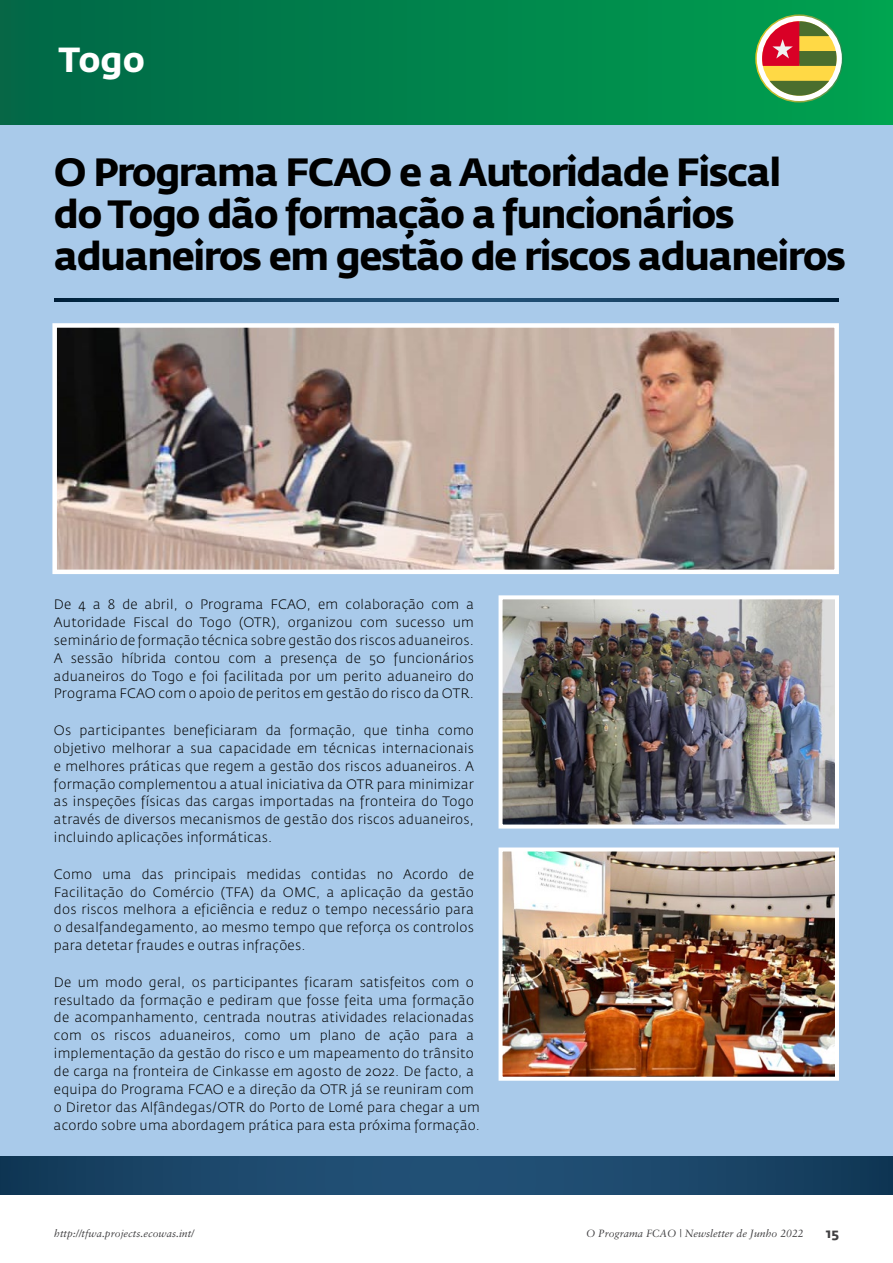
<style>
.page{position:relative;width:893px;height:1263px;background:#fff}
.page>*{position:absolute;margin:0;border:0;box-sizing:border-box;transform-origin:0 0}
.t1{font:700 39px/42px "Fedra Sans Std";letter-spacing:-.04em;color:#000}
.t2{font:700 34.5px "Fedra Sans Std";color:#fff}
.t3{font:300 13.5px/18px "Fedra Sans Std";letter-spacing:.02em;color:#000;text-align:justify}
.t4{font:700 13.5px "Fedra Sans Std";color:#414042}
.t5{font:italic 10.5px "Sabon LT Std";color:#414042}
</style>
<div class="page">
<div style="left:0;top:0;width:893px;height:125px;background:linear-gradient(to right,#006647,#00a250)"></div>
<div style="left:0;top:125px;width:893px;height:1070px;background:#a9caea"></div>
<svg style="left:54px;top:298px;width:785px;height:4px;background:#153f60"></svg>
<svg style="left:0;top:1157px;width:893px;height:38px;background:#1b4669"></svg>
<img style="left:504px;top:600px;width:330px;height:223px">
<div style="left:499px;top:595px;width:340px;height:233px;border:4px solid #fff"></div>
<img style="left:504px;top:852px;width:330px;height:224px">
<div style="left:499px;top:847px;width:340px;height:234px;border:4px solid #fff"></div>
<img style="left:57px;top:328px;width:777px;height:241px">
<div style="left:52px;top:323px;width:787px;height:251px;border:4px solid #fff"></div>
<svg style="left:756px;top:15px;width:87px;height:87px"></svg>
<div style="left:755px;top:14px;width:88px;height:89px;border:2px solid #fff;border-radius:50%"></div>
<div style="left:762px;top:21px;width:75px;height:75px;background:#ffd945;border-radius:50%"></div>
<svg style="left:769px;top:81px;width:60px;height:15px"></svg>
<svg style="left:762px;top:21px;width:75px;height:45px"></svg>
<h2 class="t2" style="left:58px;top:38px;width:88px">Togo</h2>
<h1 class="t1" style="left:54px;top:151px;width:794px">O Programa FCAO e a Autoridade Fiscal<br>do Togo dão formação a funcionários aduaneiros em gestão de riscos aduaneiros</h1>
<p class="t3" style="left:54px;top:595px;width:422px">De 4 a 8 de abril, o Programa FCAO, em colaboração com a Autoridade Fiscal do Togo (OTR), organizou com sucesso um seminário de formação técnica sobre gestão dos riscos aduaneiros.<br>A sessão híbrida contou com a presença de 50 funcionários aduaneiros do Togo e foi facilitada por um perito aduaneiro do Programa FCAO com o apoio de peritos em gestão do risco da OTR.</p>
<p class="t3" style="left:54px;top:721px;width:422px">Os participantes beneficiaram da formação, que tinha como objetivo melhorar a sua capacidade em técnicas internacionais e melhores práticas que regem a gestão dos riscos aduaneiros. A formação complementou a atual iniciativa da OTR para minimizar as inspeções físicas das cargas importadas na fronteira do Togo através de diversos mecanismos de gestão dos riscos aduaneiros, incluindo aplicações informáticas.</p>
<p class="t3" style="left:54px;top:865px;width:422px">Como uma das principais medidas contidas no Acordo de Facilitação do Comércio (TFA) da OMC, a aplicação da gestão dos riscos melhora a eficiência e reduz o tempo necessário para o desalfandegamento, ao mesmo tempo que reforça os controlos para detetar fraudes e outras infrações.</p>
<p class="t3" style="left:54px;top:973px;width:427px;text-align:left">De um modo geral, os participantes ficaram satisfeitos com o resultado da formação e pediram que fosse feita uma formação de acompanhamento, centrada noutras atividades relacionadas com os riscos aduaneiros, como um plano de ação para a implementação da gestão do risco e um mapeamento do trânsito de carga na fronteira de Cinkasse em agosto de 2022. De facto, a equipa do Programa FCAO e a direção da OTR já se reuniram com o Diretor das Alfândegas/OTR do Porto de Lomé para chegar a um acordo sobre uma abordagem prática para esta próxima formação.</p>
<p class="t5" style="left:54px;top:1227px;width:142px">http://tfwa.projects.ecowas.int/</p>
<p class="t5" style="left:586px;top:1227px;width:219px">O Programa FCAO | Newsletter de Junho 2022</p>
<p class="t4" style="left:826px;top:1225px;width:15px">15</p>
</div>
